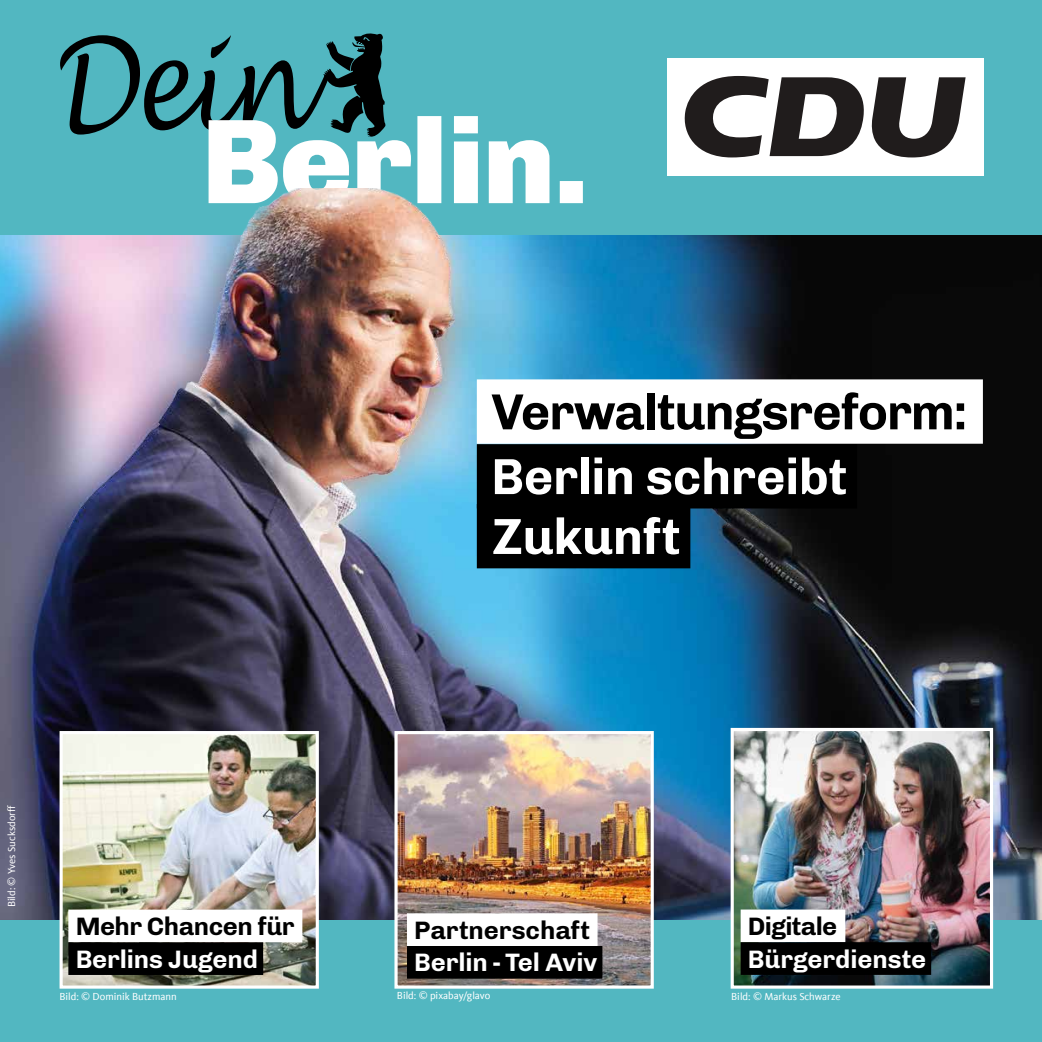
<style>
.page{position:relative;width:1042px;height:1042px;background:#fff}
.page>*{position:absolute;margin:0;border:0;box-sizing:border-box;transform-origin:0 0}
.t1{font:italic 126.35px "Lucida Handwriting";color:#000;scale:.77 1}
.t2{font:700 50.75px/59.9px "Chivo";letter-spacing:-.01em;color:#fff}
.t3{font:700 50.75px "Chivo";letter-spacing:-.02em;color:#000}
.t4{font:700 25.72px "Chivo";letter-spacing:-.005em;color:#fff}
.t5{font:700 25.72px "Chivo";letter-spacing:-.015em;color:#000}
.t6{font:10.5px "CDU Kievit Tab";color:#fff}
</style>
<div class="page">
<div style="left:0;top:0;width:1042px;height:238px;background:#52b7c1"></div>
<div style="left:667px;top:58px;width:316px;height:118px;background:#fff"></div>
<svg style="left:684px;top:76px;width:281px;height:81px"></svg>
<svg style="left:209px;top:33px;width:374px;height:155px"></svg>
<img style="left:0;top:235px;width:1042px;height:685px">
<hr style="left:0;top:356px;width:1px;height:46px;background:#fff">
<div style="left:0;top:920px;width:1042px;height:122px;background:#52b7c1"></div>
<img style="left:398px;top:735px;width:252px;height:249px">
<div style="left:394px;top:731px;width:260px;height:257px;border:3px solid #fff"></div>
<img style="left:64px;top:735px;width:251px;height:249px">
<div style="left:60px;top:731px;width:259px;height:257px;border:3px solid #fff"></div>
<div style="left:68px;top:909px;width:234px;height:33px;background:#fff"></div>
<div style="left:68px;top:942px;width:195px;height:33px;background:#000"></div>
<div style="left:407px;top:913px;width:190px;height:33px;background:#fff"></div>
<div style="left:407px;top:946px;width:195px;height:32px;background:#000"></div>
<img style="left:734px;top:732px;width:255px;height:252px">
<div style="left:730px;top:728px;width:263px;height:260px;border:3px solid #fff"></div>
<div style="left:740px;top:909px;width:105px;height:33px;background:#fff"></div>
<div style="left:740px;top:942px;width:191px;height:33px;background:#000"></div>
<img style="left:7px;top:188px;width:1035px;height:339px">
<div style="left:477px;top:379px;width:506px;height:65px;background:#fff"></div>
<div style="left:477px;top:444px;width:380px;height:64px;background:#000"></div>
<div style="left:477px;top:504px;width:213px;height:64px;background:#000"></div>
<h1 class="t1" style="left:52px;top:8px;width:327px">Dein</h1>
<h2 class="t3" style="left:491px;top:382px;width:478px">Verwaltungsreform:</h2>
<h2 class="t2" style="left:491px;top:447px;width:357px">Berlin schreibt<br>Zukunft</h2>
<p class="t6" style="left:6px;top:907px;width:104px;rotate:-90deg">Bild: © Yves Sucksdorff</p>
<h3 class="t5" style="left:76px;top:911px;width:220px">Mehr Chancen für</h3>
<h3 class="t4" style="left:76px;top:943px;width:184px">Berlins Jugend</h3>
<h3 class="t5" style="left:414px;top:915px;width:177px">Partnerschaft</h3>
<h3 class="t4" style="left:414px;top:947px;width:185px">Berlin - Tel Aviv</h3>
<h3 class="t5" style="left:748px;top:911px;width:91px">Digitale</h3>
<h3 class="t4" style="left:748px;top:943px;width:180px">Bürgerdienste</h3>
<p class="t6" style="left:60px;top:990px;width:119px">Bild: © Dominik Butzmann</p>
<p class="t6" style="left:397px;top:990px;width:95px">Bild: © pixabay/glavo</p>
<p class="t6" style="left:731px;top:991px;width:111px">Bild: © Markus Schwarze</p>
</div>
